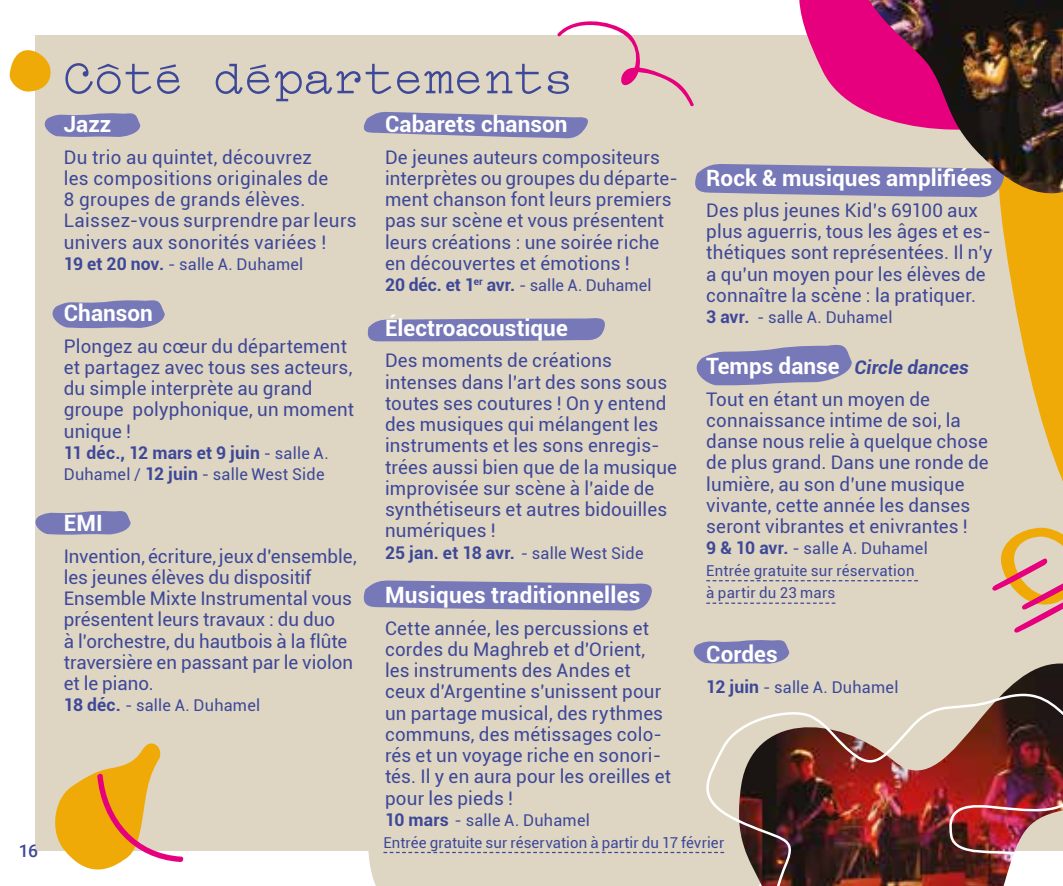
<style>
.page{position:relative;width:1063px;height:886px;background:#fff}
.page>*{position:absolute;margin:0;border:0;box-sizing:border-box;transform-origin:0 0}
.t1{font:50px "Compagnon";color:#3e4898}
.t2{font:700 22.5px "Roboto";letter-spacing:.005em;color:#fff}
.t3{font:18.75px/21.2px "Roboto";letter-spacing:.01em;color:#3e4898}
.t4{font:700 17.5px "Roboto";letter-spacing:.01em;color:#3e4898}
.t5{font:500 17.5px "Roboto";color:#3e4898}
.t6{font:16.25px "Roboto";letter-spacing:.015em;color:#3e4898}
.t7{font:15px/22.5px "Roboto";letter-spacing:.01em;color:#3e4898}
.s1{font-weight:700;font-size:17.5px}
.s2{font-weight:400;font-size:16.25px}
.s3{font-weight:700;font-size:22.5px;color:#fff}
.s4{font-weight:700;font-style:italic}
</style>
<div class="page">
<div style="left:35px;top:35px;width:1028px;height:816px;background:#ded6c3"></div>
<svg style="left:39px;top:112px;width:101px;height:26px"></svg>
<svg style="left:688px;top:639px;width:101px;height:13px"></svg>
<svg style="left:45px;top:299px;width:120px;height:30px"></svg>
<svg style="left:686px;top:342px;width:166px;height:43px"></svg>
<div style="left:331px;top:652px;width:484px;height:234px;background:#ded6c3"></div>
<svg style="left:35px;top:510px;width:96px;height:26px"></svg>
<svg style="left:690px;top:164px;width:318px;height:36px"></svg>
<svg style="left:359px;top:580px;width:296px;height:33px"></svg>
<svg style="left:365px;top:315px;width:242px;height:28px"></svg>
<svg style="left:358px;top:21px;width:336px;height:120px"></svg>
<img style="left:732px;top:663px;width:331px;height:25px">
<img style="left:692px;top:688px;width:371px;height:198px">
<svg style="left:788px;top:0;width:81px;height:141px;fill:#e6d6c3"></svg>
<svg style="left:706px;top:580px;width:212px;height:1px"></svg>
<svg style="left:706px;top:602px;width:129px;height:2px"></svg>
<img style="left:869px;top:0;width:194px;height:196px">
<svg style="left:992px;top:527px;width:71px;height:106px"></svg>
<svg style="left:50px;top:742px;width:135px;height:128px"></svg>
<svg style="left:9px;top:49px;width:42px;height:43px"></svg>
<svg style="left:383px;top:852px;width:341px;height:1px"></svg>
<p class="t5" style="left:19px;top:838px;width:21px">16</p>
<h1 class="t1" style="left:64px;top:54px;width:512px">Côté départements</h1>
<p class="t2" style="left:64px;top:109px;width:49px">Jazz</p>
<p class="t3" style="left:64px;top:146px;width:294px">Du trio au quintet, découvrez<br>les compositions originales de<br>8 groupes de grands élèves.<br>Laissez-vous surprendre par leurs univers aux sonorités variées !</p>
<p class="t6" style="left:64px;top:253px;width:241px"><span class="s1">19 et 20 nov.</span> - salle A. Duhamel</p>
<p class="t2" style="left:64px;top:297px;width:91px">Chanson</p>
<p class="t3" style="left:64px;top:334px;width:292px">Plongez au cœur du département et partagez avec tous ses acteurs, du simple interprète au grand groupe polyphonique, un moment unique !</p>
<p class="t4" style="left:64px;top:440px;width:266px">11 déc., 12 mars et 9 juin <span class="s2">- salle A.</span></p>
<p class="t6" style="left:64px;top:463px;width:262px">Duhamel / <span class="s1">12 juin</span> - salle West Side</p>
<p class="t2" style="left:64px;top:507px;width:40px">EMI</p>
<p class="t3" style="left:64px;top:544px;width:294px">Invention, écriture, jeux d'ensemble, les jeunes élèves du dispositif<br>Ensemble Mixte Instrumental vous présentent leurs travaux : du duo<br>à l'orchestre, du hautbois à la flûte traversière en passant par le violon et le piano.</p>
<p class="t6" style="left:64px;top:694px;width:198px"><span class="s1">18 déc.</span> - salle A. Duhamel</p>
<p class="t2" style="left:385px;top:109px;width:184px">Cabarets chanson</p>
<p class="t3" style="left:385px;top:146px;width:294px">De jeunes auteurs compositeurs interprètes ou groupes du départe&shy;ment chanson font leurs premiers pas sur scène et vous présentent leurs créations : une soirée riche en découvertes et émotions !</p>
<p class="t6" style="left:385px;top:274px;width:268px"><span class="s1">20 déc. et 1</span><sup>er</sup> <span class="s1">avr.</span> - salle A. Duhamel</p>
<p class="t2" style="left:385px;top:312px;width:184px">Électroacoustique</p>
<p class="t3" style="left:385px;top:349px;width:293px">Des moments de créations intenses dans l’art des sons sous toutes ses coutures ! On y entend des musiques qui mélangent les instruments et les sons enregis&shy;trées aussi bien que de la musique improvisée sur scène à l’aide de synthétiseurs et autres bidouilles numériques !</p>
<p class="t4" style="left:385px;top:540px;width:260px">25 jan. et 18 avr. <span class="s2">- salle West Side</span></p>
<p class="t2" style="left:385px;top:579px;width:257px">Musiques traditionnelles</p>
<p class="t3" style="left:385px;top:616px;width:288px">Cette année, les percussions et cordes du Maghreb et d'Orient, les instruments des Andes et ceux d'Argentine s'unissent pour un partage musical, des rythmes communs, des métissages colo&shy;rés et un voyage riche en sonori&shy;tés. Il y en aura pour les oreilles et pour les pieds !</p>
<p class="t6" style="left:385px;top:809px;width:206px"><span class="s1">10 mars</span> - salle A. Duhamel</p>
<p class="t7" style="left:383px;top:830px;width:342px">Entrée gratuite sur réservation à partir du 17 février</p>
<p class="t2" style="left:706px;top:162px;width:287px">Rock &amp; musiques amplifiées</p>
<p class="t3" style="left:706px;top:199px;width:288px">Des plus jeunes Kid’s 69100 aux plus aguerris, tous les âges et es&shy;thétiques sont représentées. Il n’y a qu’un moyen pour les élèves de connaître la scène : la pratiquer.</p>
<p class="t6" style="left:706px;top:306px;width:188px"><span class="s1">3 avr.</span> - salle A. Duhamel</p>
<p class="t3" style="left:706px;top:351px;width:264px;line-height:31.2px"><span class="s3">Temps danse</span> <span class="s4">Circle dances<br></span>Tout en étant un moyen de</p>
<p class="t3" style="left:706px;top:409px;width:284px">connaissance intime de soi, la danse nous relie à quelque chose de plus grand. Dans une ronde de lumière, au son d’une musique vivante, cette année les danses seront vibrantes et enivrantes !</p>
<p class="t6" style="left:706px;top:537px;width:223px"><span class="s1">9 &amp; 10 avr.</span> - salle A. Duhamel</p>
<p class="t7" style="left:706px;top:558px;width:210px">Entrée gratuite sur réservation à partir du 23 mars</p>
<p class="t2" style="left:706px;top:638px;width:73px">Cordes</p>
<p class="t6" style="left:706px;top:676px;width:194px"><span class="s1">12 juin</span> - salle A. Duhamel</p>
</div>
